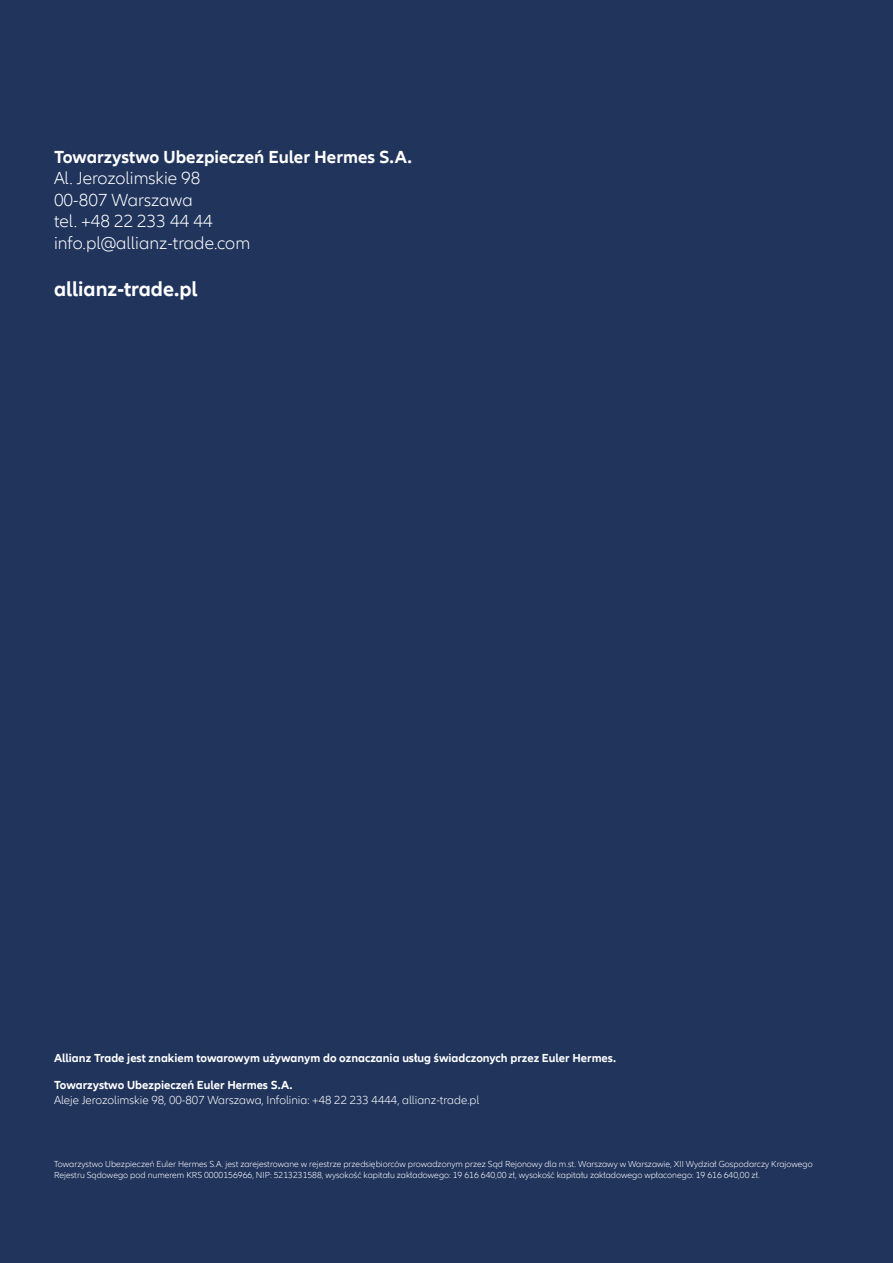
<style>
.page{position:relative;width:893px;height:1263px;background:#21345c}
.page>*{position:absolute;margin:0;border:0;box-sizing:border-box;transform-origin:0 0}
.t1{font:700 21px "Allianz Neo";color:#fff}
.t2{font:300 18px/21.6px "Allianz Neo";color:#fff}
.t3{font:700 18px "Allianz Neo";color:#fff}
.t4{font:700 12px "Allianz Neo";color:#fff}
.t5{font:300 12px "Allianz Neo";color:#fff}
.t6{font:300 9px/10.8px "Allianz Neo";color:#fff}
</style>
<div class="page">
<h2 class="t3" style="left:54px;top:146px;width:359px">Towarzystwo Ubezpieczeń Euler Hermes S.A.</h2>
<h2 class="t2" style="left:54px;top:168px;width:198px">Al. Jerozolimskie 98<br>00-807 Warszawa<br>tel. +48 22 233 44 44 info.pl@allianz-trade.com</h2>
<h1 class="t1" style="left:54px;top:277px;width:145px">allianz-trade.pl</h1>
<h3 class="t4" style="left:54px;top:1051px;width:564px">Allianz Trade jest znakiem towarowym używanym do oznaczania usług świadczonych przez Euler Hermes.</h3>
<h3 class="t4" style="left:54px;top:1078px;width:240px">Towarzystwo Ubezpieczeń Euler Hermes S.A.</h3>
<h3 class="t5" style="left:54px;top:1093px;width:427px">Aleje Jerozolimskie 98, 00-807 Warszawa, Infolinia: +48 22 233 4444, allianz-trade.pl</h3>
<p class="t6" style="left:54px;top:1159px;width:760px">Towarzystwo Ubezpieczeń Euler Hermes S.A. jest zarejestrowane w rejestrze przedsiębiorców prowadzonym przez Sąd Rejonowy dla m.st. Warszawy w Warszawie, XII Wydział Gospodarczy Krajowego<br>Rejestru Sądowego pod numerem KRS 0000156966, NIP: 5213231588, wysokość kapitału zakładowego: 19 616 640,00 zł, wysokość kapitału zakładowego wpłaconego: 19 616 640,00 zł.</p>
</div>
